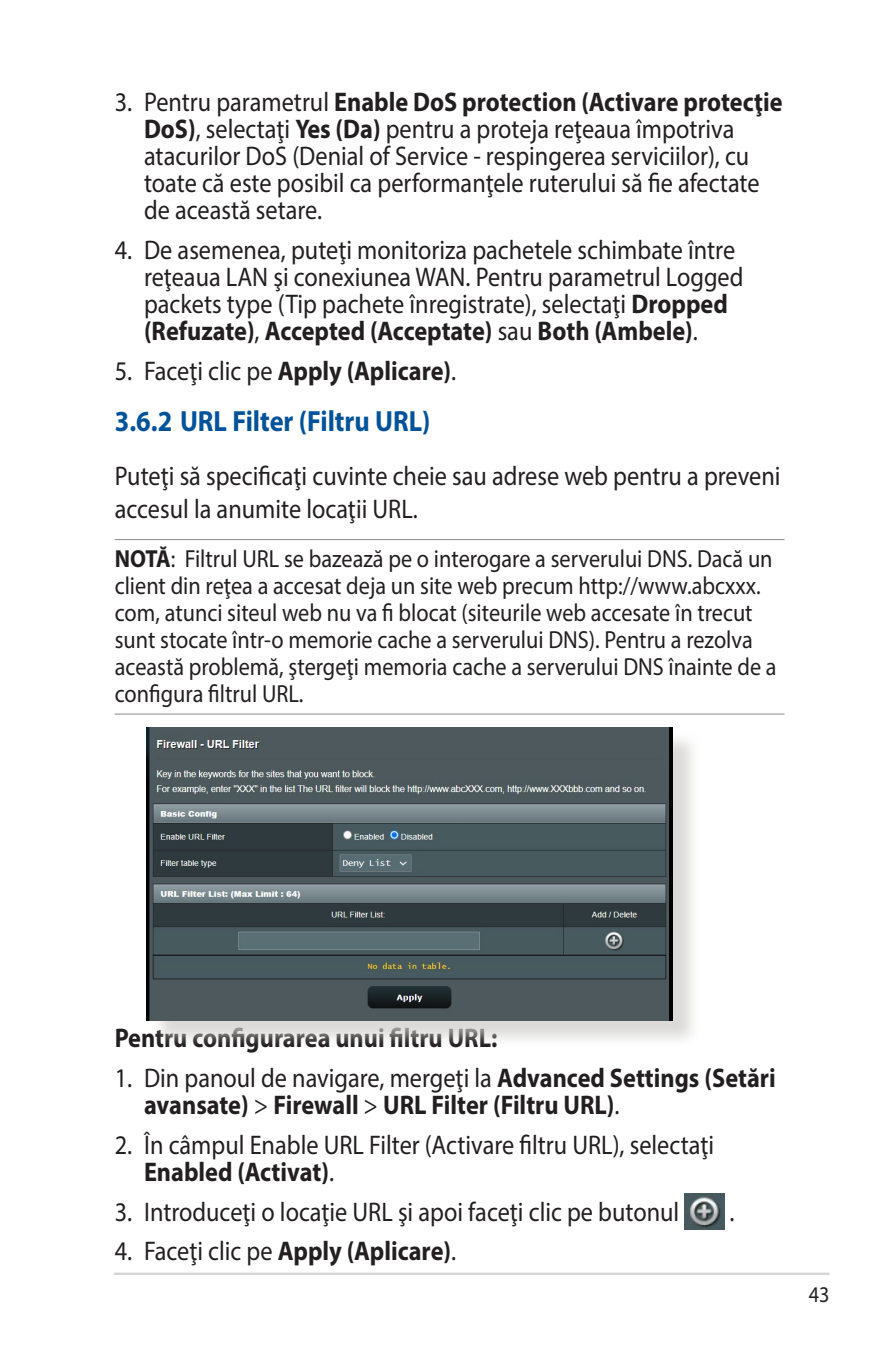
<style>
.page{position:relative;width:893px;height:1346px;background:#fff}
.page>*{position:absolute;margin:0;border:0;box-sizing:border-box;transform-origin:0 0}
.t1{font:700 29.25px "Myriad Pro";color:#01529a;scale:.9 1}
.t2{font:27px/27px "Myriad Pro";color:#231f20;scale:.9 1}
.t3{font:700 27px/27px "Myriad Pro";color:#231f20;scale:.9 1}
.t4{font:24.75px/27px "Myriad Pro";color:#231f20;scale:.9 1}
.t5{font:22.5px "Myriad Pro";color:#231f20;scale:.9 1}
.s1{font-weight:700}
.s2{font-weight:400}
</style>
<div class="page">
<hr style="left:114px;top:1272px;width:715px;height:3px;background:#d1d2d4">
<img style="left:684px;top:1193px;width:40px;height:36px">
<hr style="left:115px;top:539px;width:669px;height:1px;background:#939598">
<hr style="left:115px;top:713px;width:669px;height:2px;background:#939598">
<div style="left:150px;top:730px;width:551px;height:318px;background:#cfcecb;opacity:.75"></div>
<img style="left:147px;top:727px;width:526px;height:293px">
<p class="t2" style="left:144px;top:88px;width:711px;text-indent:-29px">3. Pentru parametrul <span class="s1">Enable DoS protection (Activare protecţie DoS)</span>, selectaţi <span class="s1">Yes (Da)</span> pentru a proteja reţeaua împotriva atacurilor DoS (Denial of Service - respingerea serviciilor), cu toate că este posibil ca performanţele ruterului să fie afectate de această setare.</p>
<p class="t2" style="left:144px;top:236px;width:668px;text-indent:-29px">4. De asemenea, puteţi monitoriza pachetele schimbate între reţeaua LAN şi conexiunea WAN. Pentru parametrul Logged packets type (Tip pachete înregistrate), selectaţi <span class="s1">Dropped (Refuzate)</span>, <span class="s1">Accepted (Acceptate)</span> sau <span class="s1">Both (Ambele)</span>.</p>
<p class="t2" style="left:115px;top:357px;width:381px">5. Faceţi clic pe <span class="s1">Apply (Aplicare)</span>.</p>
<p class="t1" style="left:115px;top:401px;width:352px">3.6.2 URL Filter (Filtru URL)</p>
<p class="t2" style="left:115px;top:459px;width:741px;line-height:32.4px">Puteţi să specificaţi cuvinte cheie sau adrese web pentru a preveni accesul la anumite locaţii URL.</p>
<p class="t4" style="left:115px;top:545px;width:737px"><span class="s1">NOTĂ</span>: Filtrul URL se bazează pe o interogare a serverului DNS. Dacă un client din reţea a accesat deja un site web precum http://www.abcxxx. com, atunci siteul web nu va fi blocat (siteurile web accesate în trecut sunt stocate într-o memorie cache a serverului DNS). Pentru a rezolva această problemă, ştergeţi memoria cache a serverului DNS înainte de a configura filtrul URL.</p>
<p class="t3" style="left:115px;top:1023px;width:427px">Pentru configurarea unui filtru URL:</p>
<p class="t3" style="left:144px;top:1063px;width:703px;text-indent:-29px"><span class="s2">1. Din panoul de navigare, mergeţi la</span> Advanced Settings (Setări avansate) <span class="s2">&gt;</span> Firewall <span class="s2">&gt;</span> URL Filter (Filtru URL)<span class="s2">.</span></p>
<p class="t2" style="left:144px;top:1131px;width:635px;text-indent:-29px">2. În câmpul Enable URL Filter (Activare filtru URL), selectaţi<br><span class="s1">Enabled (Activat)</span>.</p>
<p class="t2" style="left:115px;top:1197px;width:629px">3. Introduceţi o locaţie URL şi apoi faceţi clic pe butonul</p>
<p class="t2" style="left:729px;top:1197px;width:7px">.</p>
<p class="t2" style="left:115px;top:1237px;width:381px">4. Faceţi clic pe <span class="s1">Apply (Aplicare)</span>.</p>
<p class="t5" style="left:809px;top:1281px;width:25px">43</p>
</div>
